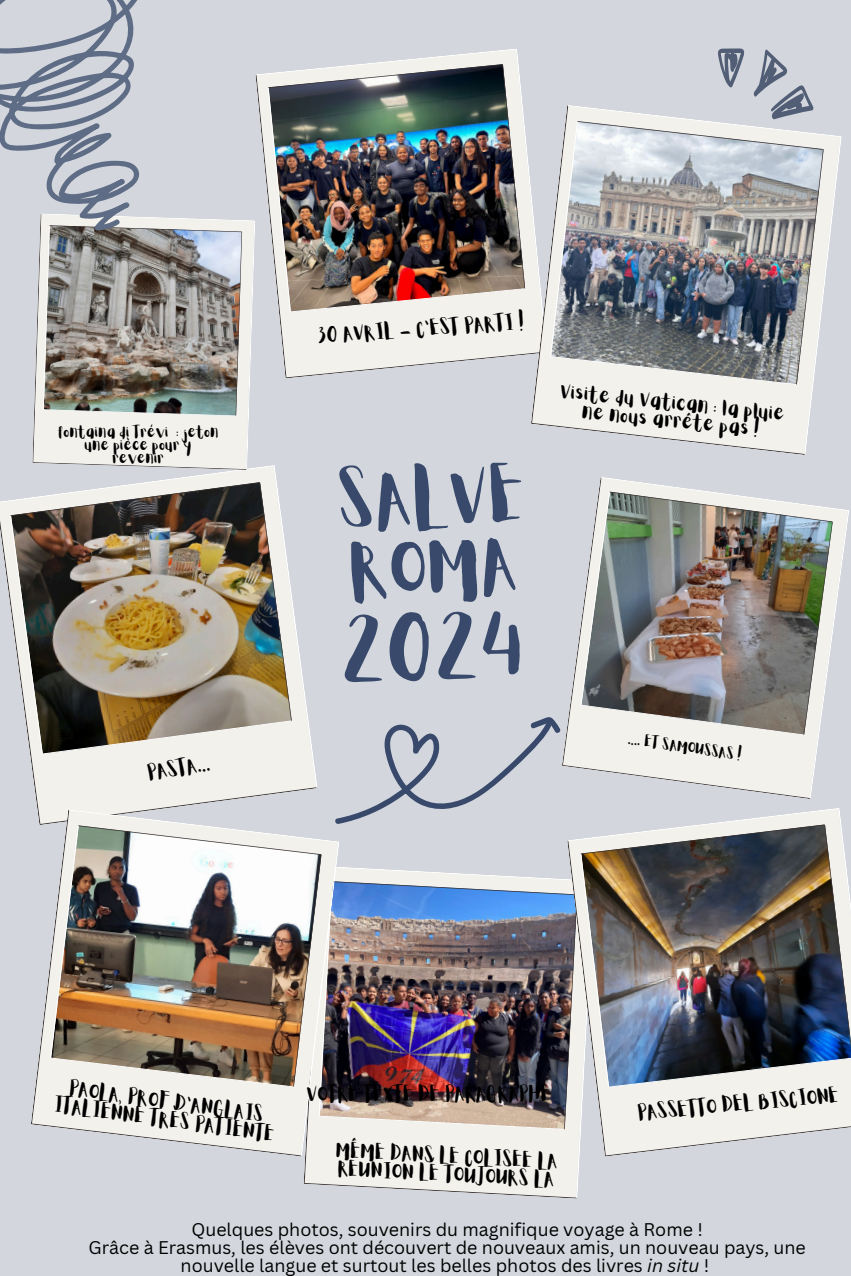
<style>
.page{position:relative;width:851px;height:1276px;background:#fff}
.page>*{position:absolute;margin:0;border:0;box-sizing:border-box;transform-origin:0 0}
.t1{font:78px "Aloja Extended";color:#38496b}
.t2{font:65.7px/68.4px "Aloja Extended";color:#38496b}
.t3{font:18px/18px "Aloja Extended";color:#000;text-align:center}
.t4{font:17.85px/18px "Canva Sans";color:#000;text-align:center}
.t5{font:17.25px/18px "Aloja Extended";color:#000;text-align:center}
.t6{font:13.2px "Aloja Extended";color:#000}
.t7{font:13.05px/13px "Aloja Extended";color:#000;text-align:center}
.s1{font-style:italic}
</style>
<div class="page">
<div style="left:0;top:0;width:850px;height:1276px;background:#d3d7dd"></div>
<svg style="left:255px;top:75px;width:276px;height:303px"></svg>
<img style="left:256px;top:49px;width:275px;height:303px">
<img style="left:318px;top:867px;width:262px;height:331px">
<svg style="left:567px;top:1124px;width:283px;height:32px"></svg>
<img style="left:567px;top:808px;width:283px;height:316px">
<svg style="left:34px;top:788px;width:282px;height:21px;fill:#f2f1eb"></svg>
<img style="left:0;top:465px;width:317px;height:323px">
<svg style="left:32px;top:268px;width:9px;height:202px"></svg>
<img style="left:41px;top:219px;width:214px;height:251px">
<svg style="left:31px;top:809px;width:19px;height:318px"></svg>
<img style="left:50px;top:809px;width:289px;height:347px">
<svg style="left:531px;top:194px;width:19px;height:232px;fill:#f2f1eb"></svg>
<img style="left:550px;top:105px;width:291px;height:350px">
<svg style="left:562px;top:634px;width:18px;height:134px"></svg>
<img style="left:580px;top:477px;width:269px;height:322px">
<svg style="left:717px;top:48px;width:96px;height:71px"></svg>
<svg style="left:0;top:0;width:213px;height:268px"></svg>
<svg style="left:333px;top:717px;width:228px;height:107px"></svg>
<h5 class="t7" style="left:58px;top:426px;width:162px">fontaina di Trévi : jeton une pièce pour y revenir</h5>
<h1 class="t3" style="left:147px;top:765px;width:64px;rotate:-9deg">PASTA...</h1>
<h3 class="t3" style="left:318px;top:328px;width:209px;rotate:-4deg">30 AVRIL - C’EST PARTI !</h3>
<h2 class="t2" style="left:339px;top:472px;width:189px;rotate:-2deg">SALVE<br>ROMA</h2>
<p class="t1" style="left:341px;top:617px;width:186px;rotate:-2deg">2024</p>
<p class="t5" style="left:562px;top:383px;width:227px;rotate:6deg">Visite du Vatican : la pluie ne nous arrête pas !</p>
<p class="t6" style="left:629px;top:733px;width:116px;rotate:8deg">.... ET SAMOUSSAS !</p>
<p class="t3" style="left:58px;top:1078px;width:224px;rotate:8deg">PAOLA, PROF D’ANGLAIS<br>ITALIENNE TRÈS PATIENTE</p>
<p class="t3" style="left:307px;top:1086px;width:246px">VOTRE TEXTE DE PARAGRAPHE</p>
<h3 class="t3" style="left:638px;top:1105px;width:203px;rotate:-5deg">PASSETTO DEL BISCIONE</h3>
<h3 class="t3" style="left:337px;top:1142px;width:224px;text-align:left;rotate:3deg">MÊME DANS LE COLISEE LA<br>RÉUNION LÉ TOUJOURS LA</h3>
<p class="t4" style="left:88px;top:1220px;width:719px">Quelques photos, souvenirs du magnifique voyage à Rome !<br>Grâce à Erasmus, les élèves ont découvert de nouveaux amis, un nouveau pays, une nouvelle langue et surtout les belles photos des livres <span class="s1">in situ</span> !</p>
</div>
